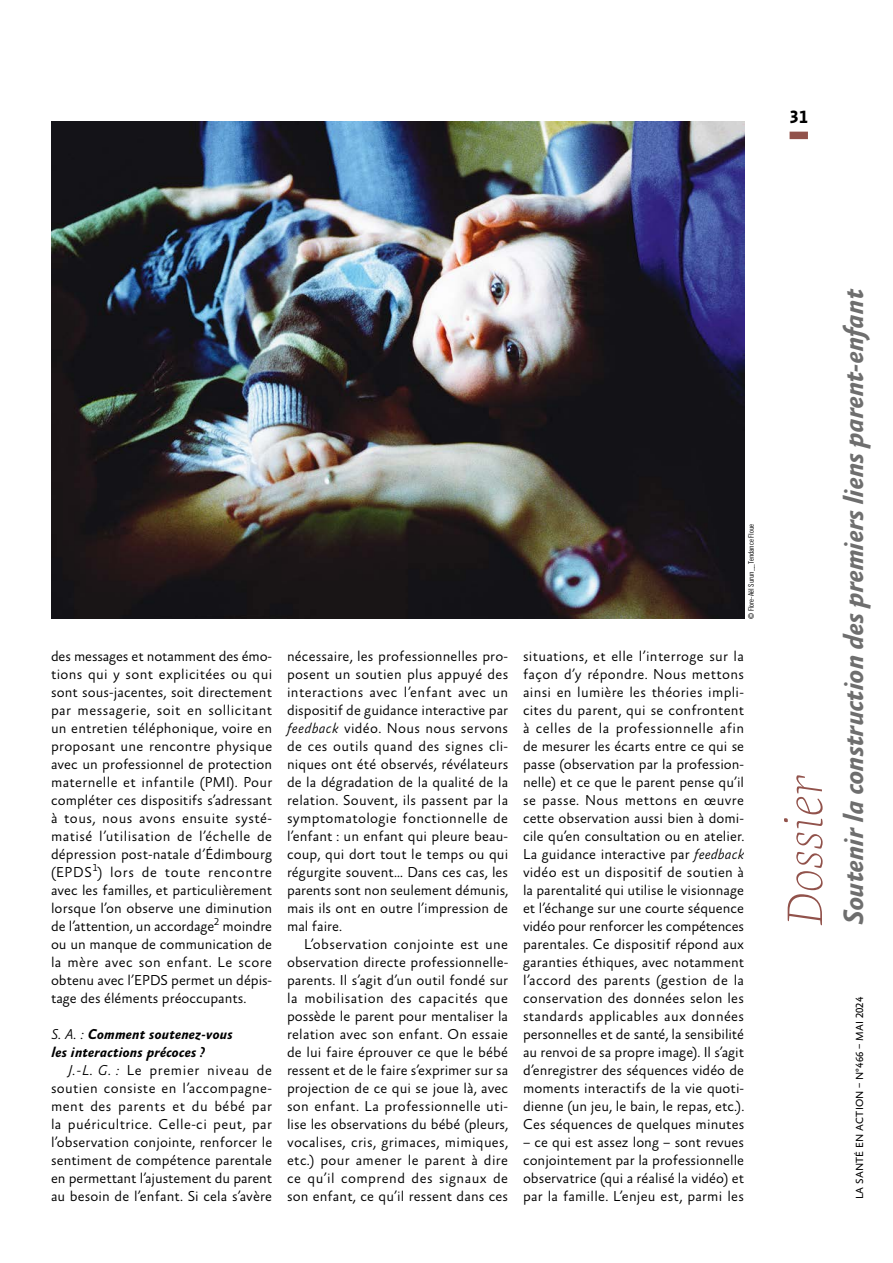
<style>
.page{position:relative;width:893px;height:1263px;background:#fff}
.page>*{position:absolute;margin:0;border:0;box-sizing:border-box;transform-origin:0 0}
.t1{font:italic 100 50.85px "Geneo Pro";letter-spacing:.01em;color:#91524b}
.t2{font:italic 700 28.5px "Absara Sans OT";letter-spacing:-.02em;color:#6e6e6e}
.t3{font:700 18px "Absara Sans OT";color:#000}
.TXT_BODY{font:300 14.55px/18px "Absara Sans OT";color:#000;text-align:justify}
.QUESTION{font:italic 700 14.55px/18px "Absara Sans OT";color:#000}
.t4{font:10.5px "Absara Sans OT";letter-spacing:.01em;color:#000}
.Credit_Photo{font:7.5px "Trade Gothic LT Std Cn 18";color:#000}
.s1{font-weight:300}
.s2{font-style:italic}
</style>
<div class="page">
<img style="left:51px;top:121px;width:693px;height:498px">
<div style="left:790px;top:132px;width:18px;height:7px;background:#91524b"></div>
<p class="t3" style="left:790px;top:107px;width:20px">31</p>
<p class="TXT_BODY" style="left:51px;top:648px;width:223px">des messages et notamment des émo&shy;tions qui y sont explicitées ou qui sont sous-jacentes, soit directement par messagerie, soit en sollicitant un entretien téléphonique, voire en proposant une rencontre physique avec un professionnel de protection maternelle et infantile (PMI). Pour compléter ces dispositifs s’adressant à tous, nous avons ensuite systé&shy;matisé l’utilisation de l’échelle de dépression post-natale d’Édimbourg (EPDS<sup>1</sup>) lors de toute rencontre avec les familles, et particulièrement lorsque l’on observe une diminution de l’attention, un accordage<sup>2</sup> moindre ou un manque de communication de la mère avec son enfant. Le score obtenu avec l’EPDS permet un dépis&shy;tage des éléments préoccupants.</p>
<p class="QUESTION" style="left:51px;top:1026px;width:183px"><span class="s1">S. A. :</span> Comment soutenez-vous les interactions précoces ?</p>
<p class="TXT_BODY" style="left:51px;top:1062px;width:223px;text-indent:17px"><span class="s2">J.-L. G. :</span> Le premier niveau de soutien consiste en l’accompagne&shy;ment des parents et du bébé par la puéricultrice. Celle-ci peut, par l’observation conjointe, renforcer le sentiment de compétence parentale en permettant l’ajustement du parent au besoin de l’enfant. Si cela s’avère</p>
<p class="TXT_BODY" style="left:287px;top:648px;width:223px">nécessaire, les professionnelles pro&shy;posent un soutien plus appuyé des interactions avec l’enfant avec un dispositif de guidance interactive par <span class="s2">feedback</span> vidéo. Nous nous servons de ces outils quand des signes cli&shy;niques ont été observés, révélateurs de la dégradation de la qualité de la relation. Souvent, ils passent par la symptomatologie fonctionnelle de l’enfant : un enfant qui pleure beau&shy;coup, qui dort tout le temps ou qui régurgite souvent… Dans ces cas, les parents sont non seulement démunis, mais ils ont en outre l’impression de mal faire.</p>
<p class="TXT_BODY" style="left:287px;top:936px;width:223px;text-indent:17px">L’observation conjointe est une observation directe professionnelle&shy;parents. Il s’agit d’un outil fondé sur la mobilisation des capacités que possède le parent pour mentaliser la relation avec son enfant. On essaie de lui faire éprouver ce que le bébé ressent et de le faire s’exprimer sur sa projection de ce qui se joue là, avec son enfant. La professionnelle uti&shy;lise les observations du bébé (pleurs, vocalises, cris, grimaces, mimiques, etc.) pour amener le parent à dire ce qu’il comprend des signaux de son enfant, ce qu’il ressent dans ces</p>
<p class="Credit_Photo" style="left:747px;top:619px;width:96px;rotate:-90deg">© Flore-Aël Surun__Tendance Floue</p>
<p class="TXT_BODY" style="left:523px;top:648px;width:223px">situations, et elle l’interroge sur la façon d’y répondre. Nous mettons ainsi en lumière les théories impli&shy;cites du parent, qui se confrontent à celles de la professionnelle afin de mesurer les écarts entre ce qui se passe (observation par la profession&shy;nelle) et ce que le parent pense qu’il se passe. Nous mettons en œuvre cette observation aussi bien à domi&shy;cile qu’en consultation ou en atelier.<br>La guidance interactive par <span class="s2">feedback </span>vidéo est un dispositif de soutien à la parentalité qui utilise le visionnage et l’échange sur une courte séquence vidéo pour renforcer les compétences parentales. Ce dispositif répond aux garanties éthiques, avec notamment l’accord des parents (gestion de la conservation des données selon les standards applicables aux données personnelles et de santé, la sensibilité au renvoi de sa propre image). Il s’agit d’enregistrer des séquences vidéo de moments interactifs de la vie quoti&shy;dienne (un jeu, le bain, le repas, etc.).<br>Ces séquences de quelques minutes</p>
<p class="TXT_BODY" style="left:523px;top:1134px;width:223px">– ce qui est assez long – sont revues conjointement par la professionnelle observatrice (qui a réalisé la vidéo) et par la famille. L’enjeu est, parmi les</p>
<h1 class="t1" style="left:765px;top:925px;width:152px;rotate:-90deg">Dossier</h1>
<h2 class="t2" style="left:838px;top:925px;width:637px;rotate:-90deg">Soutenir la construction des premiers liens parent-enfant</h2>
<p class="t4" style="left:854px;top:1199px;width:204px;rotate:-90deg">LA SANTÉ EN ACTION – Nº466 – Mai 2024</p>
</div>
